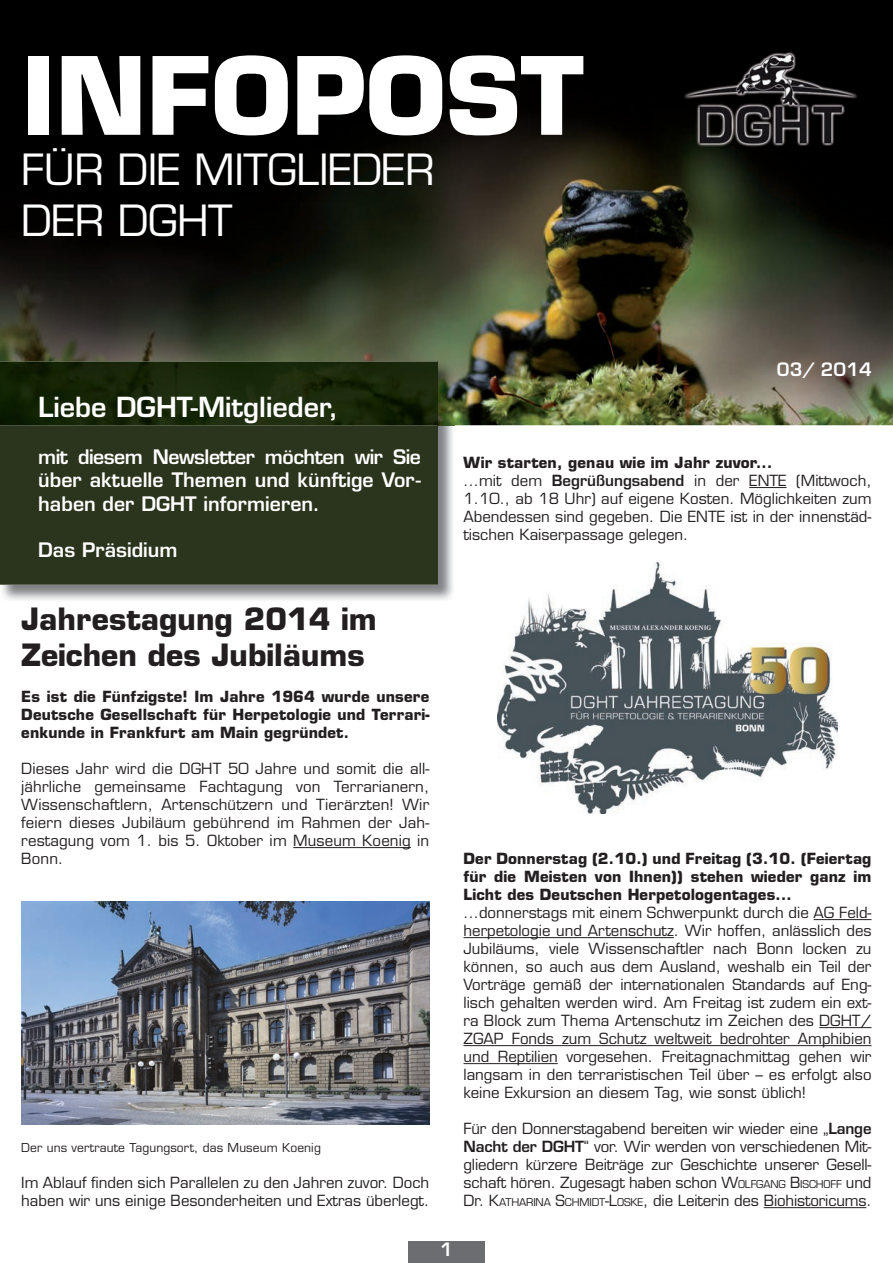
<style>
.page{position:relative;width:893px;height:1263px;background:#fff}
.page>*{position:absolute;margin:0;border:0;box-sizing:border-box;transform-origin:0 0}
.t1{font:700 105px "Eurostile LT";color:#fff}
.t2{font:42px/50.4px "Eurostile LT";letter-spacing:-.01em;color:#fff}
.t3{font:700 30px/36px "Eurostile LT";color:#231f20}
.t4{font:600 27px "Eurostile LT";color:#fff}
.t5{font:600 19.5px/23.4px "Eurostile LT";color:#fff;text-align:justify}
.t6{font:600 18px "Eurostile LT";color:#fff}
.t7{font:15px/18px "Eurostile LT";color:#231f20;text-align:justify}
.t8{font:700 15px/18px "Eurostile LT";letter-spacing:.01em;color:#231f20;text-align:justify}
.t9{font:12px "Eurostile LT";letter-spacing:.01em;color:#231f20}
.s1{font-weight:700}
.s2{font-weight:600}
.s3{font-style:inherit}
.s4{font-size:10.5px}
</style>
<div class="page">
<img style="left:0;top:0;width:893px;height:425px">
<hr style="left:293px;top:847px;width:118px;height:1px;background:#231f20">
<img style="left:0;top:361px;width:455px;height:239px">
<div style="left:0;top:425px;width:438px;height:160px;background:#2b341c"></div>
<img style="left:682px;top:51px;width:177px;height:96px">
<div style="left:408px;top:1242px;width:77px;height:21px;background:#6c6d70"></div>
<hr style="left:749px;top:487px;width:37px;height:1px;background:#231f20">
<hr style="left:814px;top:919px;width:57px;height:1px;background:#231f20">
<hr style="left:463px;top:937px;width:211px;height:1px;background:#231f20">
<hr style="left:819px;top:1027px;width:52px;height:1px;background:#231f20">
<hr style="left:463px;top:1045px;width:408px;height:1px;background:#231f20">
<hr style="left:463px;top:1063px;width:95px;height:1px;background:#231f20">
<hr style="left:764px;top:1207px;width:102px;height:1px;background:#231f20">
<img style="left:21px;top:901px;width:408px;height:224px">
<img style="left:498px;top:562px;width:339px;height:251px">
<h1 class="t1" style="left:21px;top:31px;width:564px">INFOPOST</h1>
<h2 class="t2" style="left:21px;top:145px;width:415px">FÜR DIE MITGLIEDER<br>DER DGHT</h2>
<p class="t6" style="left:777px;top:358px;width:96px">03/ 2014</p>
<h3 class="t4" style="left:38px;top:390px;width:302px">Liebe DGHT-Mitglieder,</h3>
<h3 class="t5" style="left:38px;top:445px;width:384px">mit diesem Newsletter möchten wir Sie über aktuelle Themen und künftige Vor&shy;haben der DGHT informieren.</h3>
<h3 class="t5" style="left:38px;top:538px;width:141px">Das Präsidium</h3>
<p class="t7" style="left:463px;top:454px;width:409px;text-align:left"><span class="s1">Wir starten, genau wie im Jahr zuvor...<br></span>...mit dem <span class="s2">Begrüßungsabend</span> in der ENTE (Mittwoch, 1.10., ab 18 Uhr) auf eigene Kosten. Möglichkeiten zum Abendessen sind gegeben. Die ENTE ist in der innenstäd&shy;tischen Kaiserpassage gelegen.</p>
<h3 class="t3" style="left:21px;top:601px;width:357px">Jahrestagung 2014 im<br>Zeichen des Jubiläums</h3>
<p class="t8" style="left:21px;top:687px;width:410px">Es ist die Fünfzigste! Im Jahre 1964 wurde unsere Deutsche Gesellschaft für Herpetologie und Terrari&shy;enkunde in Frankfurt am Main gegründet.</p>
<p class="t7" style="left:21px;top:760px;width:410px">Dieses Jahr wird die DGHT 50 Jahre und somit die all&shy;jährliche gemeinsame Fachtagung von Terrarianern, Wissenschaftlern, Artenschützern und Tierärzten! Wir feiern dieses Jubiläum gebührend im Rahmen der Jah&shy;restagung vom 1. bis 5. Oktober im Museum Koenig in Bonn.</p>
<p class="t9" style="left:21px;top:1140px;width:301px">Der uns vertraute Tagungsort, das Museum Koenig</p>
<p class="t7" style="left:21px;top:1174px;width:409px">Im Ablauf finden sich Parallelen zu den Jahren zuvor. Doch haben wir uns einige Besonderheiten und Extras überlegt.</p>
<p class="t6" style="left:440px;top:1238px;width:14px">1</p>
<p class="t8" style="left:463px;top:849px;width:409px">Der Donnerstag (2.10.) und Freitag (3.10. (Feiertag für die Meisten von Ihnen)) stehen wieder ganz im Licht des Deutschen Herpetologentages...</p>
<p class="t7" style="left:463px;top:904px;width:410px">...donnerstags mit einem Schwerpunkt durch die AG Feld&shy;herpetologie und Artenschutz. Wir hoffen, anlässlich des Jubiläums, viele Wissenschaftler nach Bonn locken zu können, so auch aus dem Ausland, weshalb ein Teil der Vorträge gemäß der internationalen Standards auf Eng&shy;lisch gehalten werden wird. Am Freitag ist zudem ein ext&shy;ra Block zum Thema Artenschutz im Zeichen des DGHT/ ZGAP Fonds zum Schutz weltweit bedrohter Amphibien und Reptilien vorgesehen. Freitagnachmittag gehen wir langsam in den terraristischen Teil über – es erfolgt also keine Exkursion an diesem Tag, wie sonst üblich!</p>
<p class="t7" style="left:463px;top:1120px;width:410px">Für den Donnerstagabend bereiten wir wieder eine „<span class="s2">Lange Nacht der DGHT</span>“ vor. Wir werden von verschiedenen Mit&shy;gliedern kürzere Beiträge zur Geschichte unserer Gesell&shy;schaft hören. Zugesagt haben schon <span class="s3">W</span><span class="s4">OLFGANG</span> <span class="s3">B</span><span class="s4">ISCHOFF</span> und Dr. <span class="s3">K</span><span class="s4">ATHARINA</span> <span class="s3">S</span><span class="s4">CHMIDT</span><span class="s3">-L</span><span class="s4">OSKE</span>, die Leiterin des Biohistoricums.</p>
</div>
